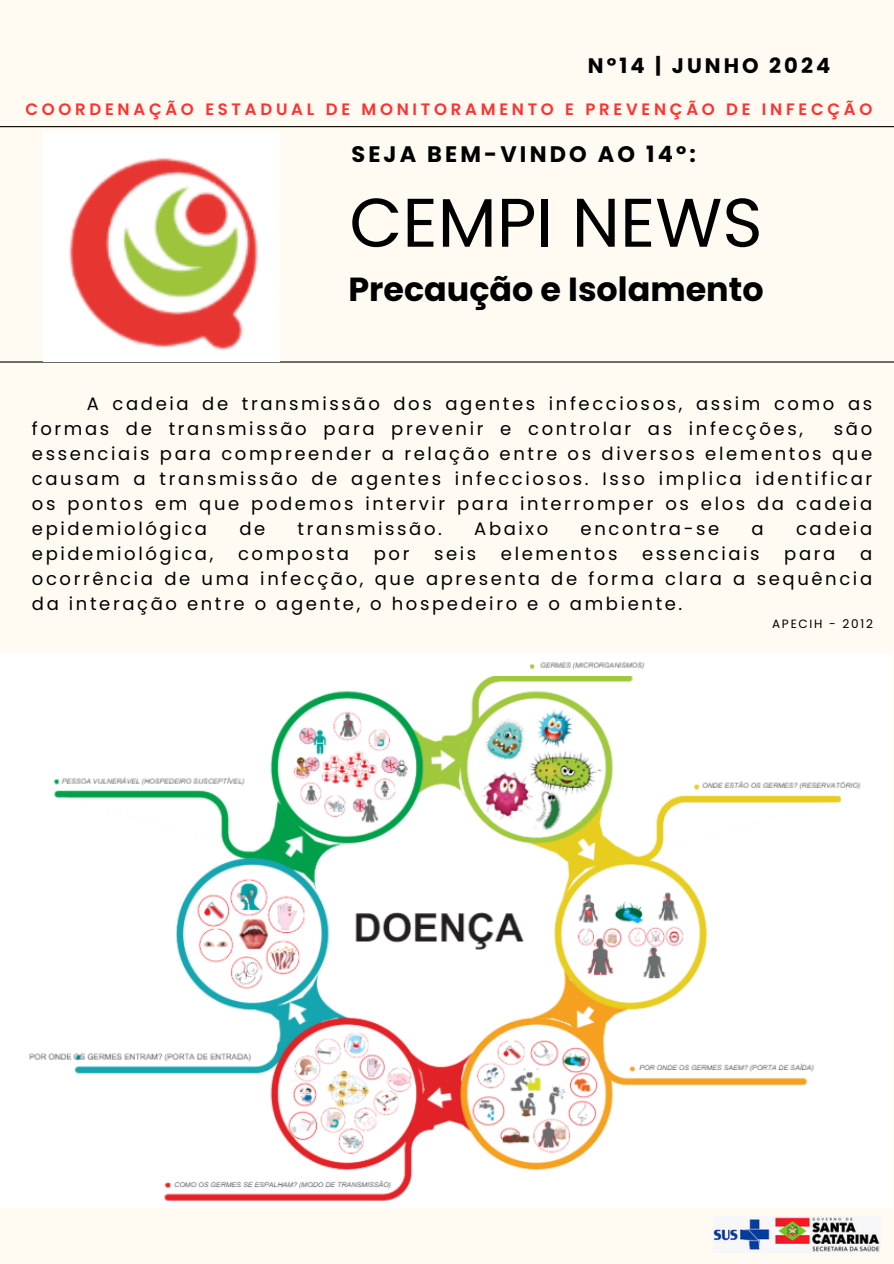
<style>
.page{position:relative;width:894px;height:1264px;background:#fff}
.page>*{position:absolute;margin:0;border:0;box-sizing:border-box;transform-origin:0 0}
.t1{font:68.7px "Poppins";color:#000}
.t2{font:700 33.3px "Poppins";color:#000}
.t3{font:700 22.35px "Poppins";letter-spacing:.14em;color:#000}
.t4{font:700 21px "Poppins";letter-spacing:.145em;color:#000}
.t5{font:18px/25px "Poppins";letter-spacing:.145em;color:#000;text-align:justify}
.t6{font:600 16.5px "Poppins";letter-spacing:.225em;color:#ff3131}
.t7{font:12px "Poppins";letter-spacing:.145em;color:#000}
</style>
<div class="page">
<div style="left:0;top:0;width:893px;height:1263px;background:#fffbf2"></div>
<hr style="left:0;top:361px;width:893px;height:1px;background:#000">
<hr style="left:0;top:126px;width:893px;height:1px;background:#000">
<img style="left:43px;top:133px;width:237px;height:228px">
<img style="left:713px;top:1217px;width:167px;height:35px">
<img style="left:0;top:653px;width:892px;height:554px">
<p class="t4" style="left:587px;top:51px;width:244px">Nº14 | JUNHO 2024</p>
<p class="t6" style="left:25px;top:98px;width:848px">COORDENAÇÃO ESTADUAL DE MONITORAMENTO E PREVENÇÃO DE INFECÇÃO</p>
<p class="t3" style="left:351px;top:139px;width:346px">SEJA BEM-VINDO AO 14º:</p>
<p class="t1" style="left:349px;top:174px;width:414px">CEMPI NEWS</p>
<p class="t2" style="left:348px;top:265px;width:416px">Precaução e Isolamento</p>
<p class="t5" style="left:32px;top:391px;width:841px;text-indent:55px">A cadeia de transmissão dos agentes infecciosos, assim como as formas de transmissão para prevenir e controlar as infecções,</p>
<p class="t5" style="left:32px;top:416px;width:841px;text-indent:801px">são essenciais para compreender a relação entre os diversos elementos que causam a transmissão de agentes infecciosos. Isso implica identificar os pontos em que podemos intervir para interromper os elos da cadeia epidemiológica</p>
<p class="t5" style="left:239px;top:516px;width:27px">de</p>
<p class="t5" style="left:297px;top:516px;width:146px">transmissão.</p>
<p class="t5" style="left:474px;top:516px;width:76px">Abaixo</p>
<p class="t5" style="left:580px;top:516px;width:140px">encontra-se</p>
<p class="t5" style="left:751px;top:516px;width:14px">a</p>
<p class="t5" style="left:795px;top:516px;width:78px">cadeia</p>
<p class="t5" style="left:32px;top:541px;width:183px">epidemiológica,</p>
<p class="t5" style="left:238px;top:541px;width:113px">composta</p>
<p class="t5" style="left:373px;top:541px;width:37px">por</p>
<p class="t5" style="left:434px;top:541px;width:44px">seis</p>
<p class="t5" style="left:501px;top:541px;width:118px">elementos</p>
<p class="t5" style="left:642px;top:541px;width:119px">essenciais</p>
<p class="t5" style="left:784px;top:541px;width:53px">para</p>
<p class="t5" style="left:32px;top:541px;width:841px;text-indent:827px">a ocorrência de uma infecção, que apresenta de forma clara a sequência da interação entre o agente, o hospedeiro e o ambiente.</p>
<h3 class="t7" style="left:771px;top:615px;width:102px">APECIH - 2012</h3>
</div>
